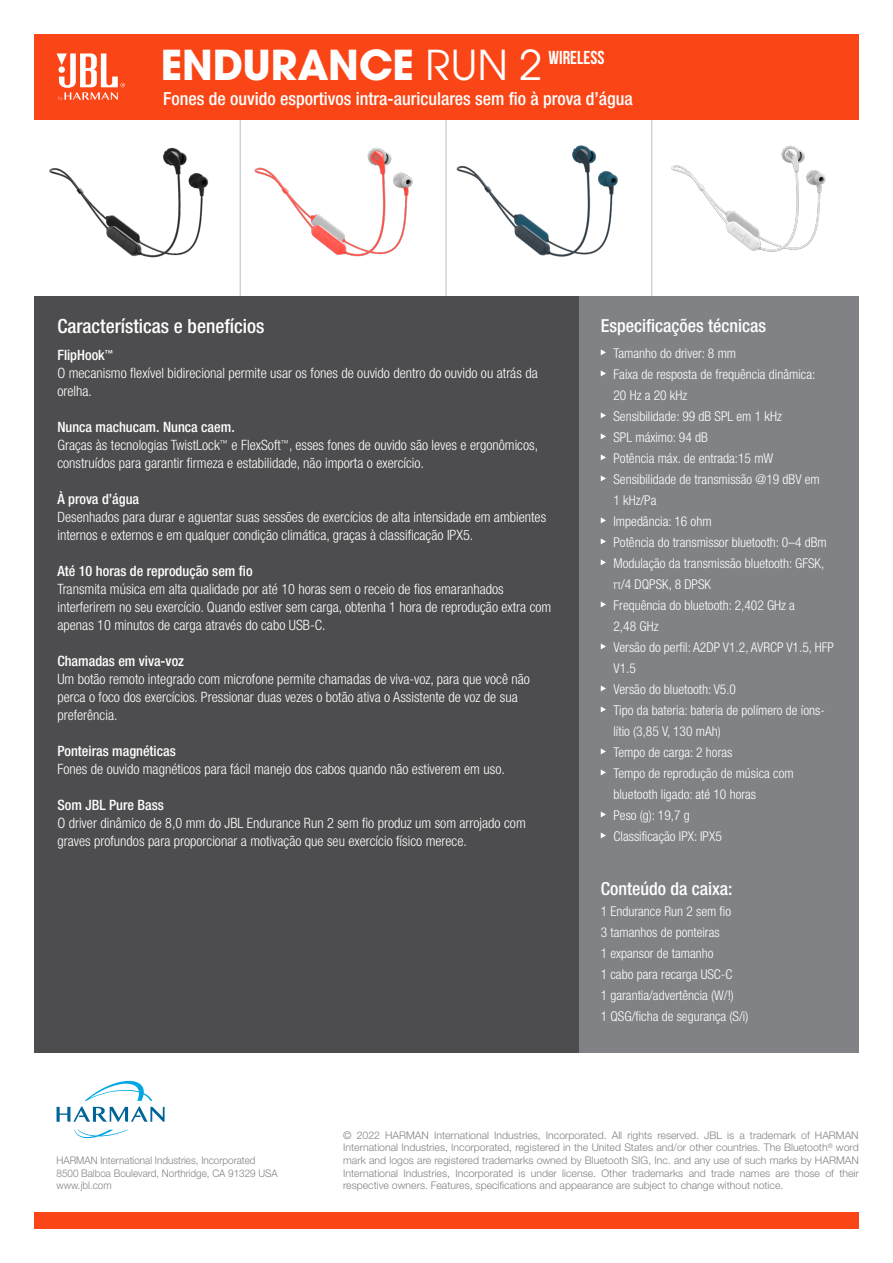
<style>
.page{position:relative;width:893px;height:1263px;background:#fff}
.page>*{position:absolute;margin:0;border:0;box-sizing:border-box;transform-origin:0 0}
.t1{font:700 45.45px "Avant Gard Goth EF";color:#fff}
.t2{font:500 condensed 19.5px "Helvetica Neue LT Pro";color:#fff}
.t3{font:700 18.75px "Bebas Neue";color:#fff}
.t4{font:500 condensed 18px "Helvetica Neue LT Pro";color:#fff}
.t5{font:300 condensed 14.25px/18px "Helvetica Neue LT Pro";color:#fff}
.t6{font:500 condensed 14.25px "Helvetica Neue LT Pro";color:#fff}
.t7{font:300 condensed 13.5px/21px "Helvetica Neue LT Pro";color:#fff}
.t8{font:300 10.5px/12.6px "Helvetica Neue LT Pro";color:#808285;text-align:justify}
.t9{font:300 10.5px/12.6px "Helvetica Neue LT Pro";color:#808285;scale:.94 1}
.s1{font-weight:400}
.s2{font-weight:500}
</style>
<div class="page">
<hr style="left:240px;top:112px;width:1px;height:266px;background:#bcbec0">
<hr style="left:446px;top:112px;width:1px;height:266px;background:#bcbec0">
<hr style="left:651px;top:112px;width:1px;height:266px;background:#bcbec0">
<div style="left:34px;top:34px;width:825px;height:85px;background:#fa4616"></div>
<div style="left:34px;top:1213px;width:825px;height:16px;background:#fa4616"></div>
<svg style="left:74px;top:1130px;width:54px;height:8px"></svg>
<svg style="left:57px;top:1080px;width:108px;height:42px"></svg>
<img style="left:49px;top:147px;width:160px;height:111px">
<img style="left:254px;top:144px;width:192px;height:133px">
<img style="left:456px;top:144px;width:196px;height:133px">
<img style="left:652px;top:142px;width:174px;height:129px">
<div style="left:578px;top:296px;width:281px;height:756px;background:#808285"></div>
<svg style="left:601px;top:349px;width:5px;height:6px"></svg>
<svg style="left:601px;top:370px;width:5px;height:6px"></svg>
<svg style="left:601px;top:412px;width:5px;height:6px"></svg>
<svg style="left:601px;top:433px;width:5px;height:6px"></svg>
<svg style="left:601px;top:454px;width:5px;height:6px"></svg>
<svg style="left:601px;top:475px;width:5px;height:6px"></svg>
<svg style="left:601px;top:517px;width:5px;height:6px"></svg>
<svg style="left:601px;top:538px;width:5px;height:6px"></svg>
<svg style="left:601px;top:559px;width:5px;height:6px"></svg>
<svg style="left:601px;top:601px;width:5px;height:6px"></svg>
<svg style="left:601px;top:643px;width:5px;height:6px"></svg>
<svg style="left:601px;top:685px;width:5px;height:6px"></svg>
<svg style="left:601px;top:706px;width:5px;height:6px"></svg>
<svg style="left:601px;top:748px;width:5px;height:6px"></svg>
<svg style="left:601px;top:769px;width:5px;height:6px"></svg>
<svg style="left:601px;top:811px;width:5px;height:6px"></svg>
<svg style="left:601px;top:832px;width:5px;height:6px"></svg>
<div style="left:34px;top:296px;width:544px;height:756px;background:#4d4d4f"></div>
<svg style="left:57px;top:53px;width:68px;height:48px"></svg>
<h1 class="t1" style="left:161px;top:37px;width:383px">ENDURANCE <span class="s1">RUN 2</span></h1>
<h3 class="t3" style="left:549px;top:47px;width:57px">WIRELESS</h3>
<p class="t4" style="left:163px;top:88px;width:471px">Fones de ouvido esportivos intra-auriculares sem fio à prova d’água</p>
<h2 class="t2" style="left:57px;top:315px;width:209px">Características e benefícios</h2>
<p class="t5" style="left:57px;top:346px;width:482px"><span class="s2">FlipHook</span><sup>™<br></sup>O mecanismo flexível bidirecional permite usar os fones de ouvido dentro do ouvido ou atrás da orelha.</p>
<p class="t5" style="left:57px;top:418px;width:482px"><span class="s2">Nunca machucam. Nunca caem.<br></span>Graças às tecnologias TwistLock<sup>™</sup> e FlexSoft<sup>™</sup>, esses fones de ouvido são leves e ergonômicos, construídos para garantir firmeza e estabilidade, não importa o exercício.</p>
<p class="t6" style="left:57px;top:491px;width:83px">À prova d’água</p>
<p class="t5" style="left:57px;top:508px;width:490px">Desenhados para durar e aguentar suas sessões de exercícios de alta intensidade em ambientes internos e externos e em qualquer condição climática, graças à classificação IPX5.</p>
<p class="t6" style="left:57px;top:563px;width:197px">Até 10 horas de reprodução sem fio</p>
<p class="t5" style="left:57px;top:580px;width:495px">Transmita música em alta qualidade por até 10 horas sem o receio de fios emaranhados interferirem no seu exercício. Quando estiver sem carga, obtenha 1 hora de reprodução extra com apenas 10 minutos de carga através do cabo USB-C.</p>
<p class="t6" style="left:57px;top:653px;width:128px">Chamadas em viva-voz</p>
<p class="t5" style="left:57px;top:670px;width:474px">Um botão remoto integrado com microfone permite chamadas de viva-voz, para que você não perca o foco dos exercícios. Pressionar duas vezes o botão ativa o Assistente de voz de sua preferência.</p>
<p class="t6" style="left:57px;top:743px;width:120px">Ponteiras magnéticas</p>
<p class="t5" style="left:57px;top:760px;width:449px">Fones de ouvido magnéticos para fácil manejo dos cabos quando não estiverem em uso.</p>
<p class="t6" style="left:57px;top:797px;width:108px">Som JBL Pure Bass</p>
<p class="t5" style="left:57px;top:814px;width:470px">O driver dinâmico de 8,0 mm do JBL Endurance Run 2 sem fio produz um som arrojado com graves profundos para proporcionar a motivação que seu exercício físico merece.</p>
<p class="t4" style="left:601px;top:315px;width:167px">Especificações técnicas</p>
<p class="t7" style="left:613px;top:342px;width:222px">Tamanho do driver: 8 mm<br>Faixa de resposta de frequência dinâmica:<br>20 Hz a 20 kHz<br>Sensibilidade: 99 dB SPL em 1 kHz<br>SPL máximo: 94 dB<br>Potência máx. de entrada:15 mW<br>Sensibilidade de transmissão @19 dBV em<br>1 kHz/Pa<br>Impedância: 16 ohm<br>Potência do transmissor bluetooth: 0–4 dBm<br>Modulação da transmissão bluetooth: GFSK, π/4 DQPSK, 8 DPSK<br>Frequência do bluetooth: 2,402 GHz a<br>2,48 GHz<br>Versão do perfil: A2DP V1.2, AVRCP V1.5, HFP<br>V1.5<br>Versão do bluetooth: V5.0<br>Tipo da bateria: bateria de polímero de íons&shy;lítio (3,85 V, 130 mAh)<br>Tempo de carga: 2 horas<br>Tempo de reprodução de música com bluetooth ligado: até 10 horas<br>Peso (g): 19,7 g<br>Classificação IPX: IPX5</p>
<p class="t4" style="left:601px;top:878px;width:133px">Conteúdo da caixa:</p>
<p class="t7" style="left:601px;top:900px;width:149px">1 Endurance Run 2 sem fio<br>3 tamanhos de ponteiras<br>1 expansor de tamanho<br>1 cabo para recarga USC-C<br>1 garantia/advertência (W/!)<br>1 QSG/ficha de segurança (S/i)</p>
<p class="t9" style="left:57px;top:1154px;width:237px">HARMAN International Industries, Incorporated<br>8500 Balboa Boulevard, Northridge, CA 91329 USA www.jbl.com</p>
<p class="t8" style="left:343px;top:1128px;width:517px">© 2022 HARMAN International Industries, Incorporated. All rights reserved. JBL is a trademark of HARMAN International Industries, Incorporated, registered in the United States and/or other countries. The Bluetooth<sup>®</sup> word mark and logos are registered trademarks owned by Bluetooth SIG, Inc. and any use of such marks by HARMAN International Industries, Incorporated is under license. Other trademarks and trade names are those of their respective owners. Features, specifications and appearance are subject to change without notice.</p>
</div>
